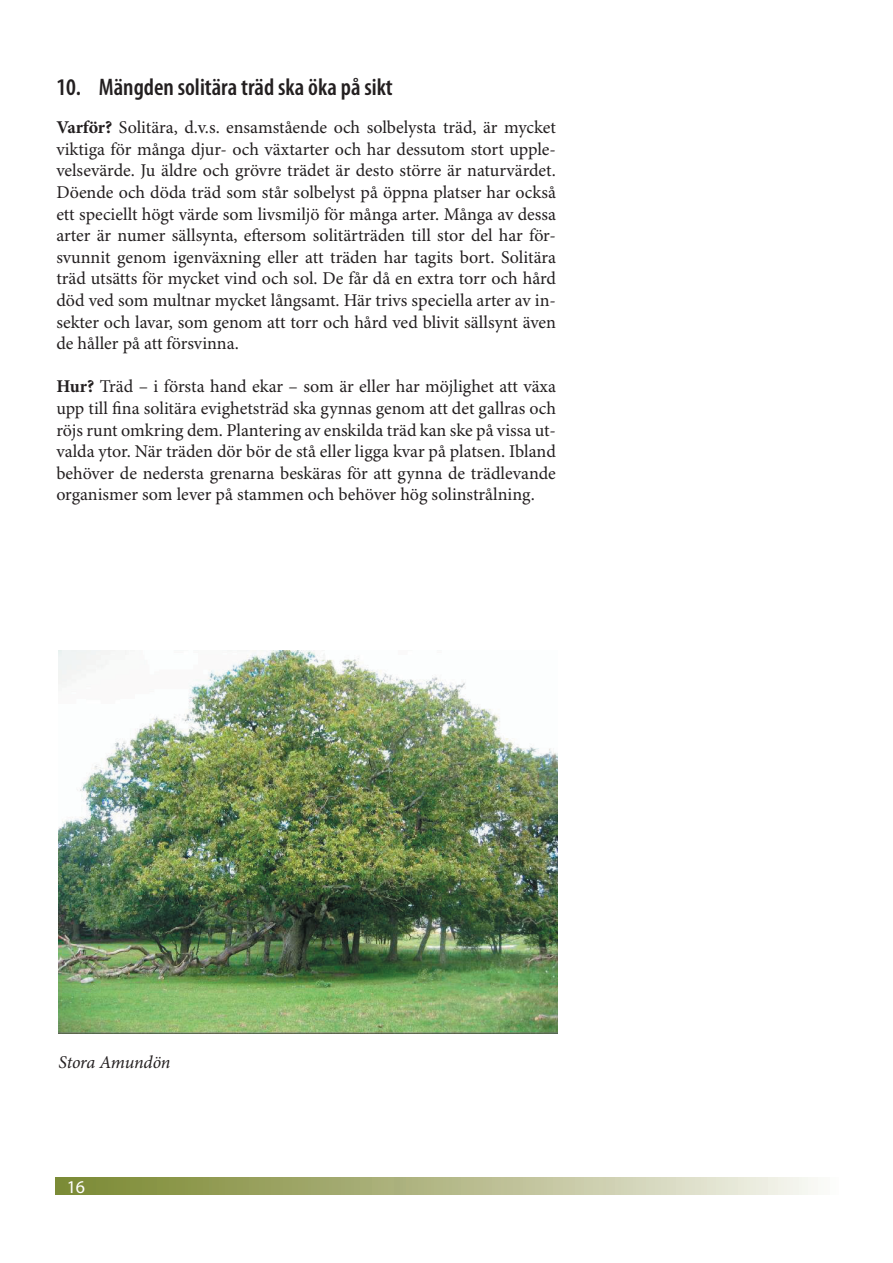
<style>
.page{position:relative;width:893px;height:1263px;background:#fff}
.page>*{position:absolute;margin:0;border:0;box-sizing:border-box;transform-origin:0 0}
.t1{font:600 condensed 24px "Myriad Pro";color:#231f20}
.t2{font:18px/21.6px "Minion Pro";color:#231f20;text-align:justify}
.t3{font:italic 18px "Minion Pro";letter-spacing:-.01em;color:#231f20}
.t4{font:18px "Myriad Pro";color:#fff}
.s1{font-weight:700}
</style>
<div class="page">
<div style="left:55px;top:1178px;width:783px;height:17px;background:linear-gradient(to right,#77842b,#f7f5f0)"></div>
<img style="left:58px;top:651px;width:499px;height:382px">
<h1 class="t1" style="left:56px;top:73px;width:338px">10. Mängden solitära träd ska öka på sikt</h1>
<p class="t2" style="left:56px;top:117px;width:501px"><span class="s1">Varför?</span> Solitära, d.v.s. ensamstående och solbelysta träd, är mycket viktiga för många djur- och växtarter och har dessutom stort upple&shy;velsevärde. Ju äldre och grövre trädet är desto större är naturvärdet.<br>Döende och döda träd som står solbelyst på öppna platser har också ett speciellt högt värde som livsmiljö för många arter. Många av dessa arter är numer sällsynta, eftersom solitärträden till stor del har för&shy;svunnit genom igenväxning eller att träden har tagits bort. Solitära träd utsätts för mycket vind och sol. De får då en extra torr och hård död ved som multnar mycket långsamt. Här trivs speciella arter av in&shy;sekter och lavar, som genom att torr och hård ved blivit sällsynt även de håller på att försvinna.</p>
<p class="t2" style="left:56px;top:377px;width:501px"><span class="s1">Hur?</span> Träd – i första hand ekar – som är eller har möjlighet att växa upp till fina solitära evighetsträd ska gynnas genom att det gallras och röjs runt omkring dem. Plantering av enskilda träd kan ske på vissa ut&shy;valda ytor. När träden dör bör de stå eller ligga kvar på platsen. Ibland behöver de nedersta grenarna beskäras för att gynna de trädlevande organismer som lever på stammen och behöver hög solinstrålning.</p>
<p class="t3" style="left:58px;top:1051px;width:114px">Stora Amundön</p>
<p class="t4" style="left:67px;top:1177px;width:20px">16</p>
</div>
